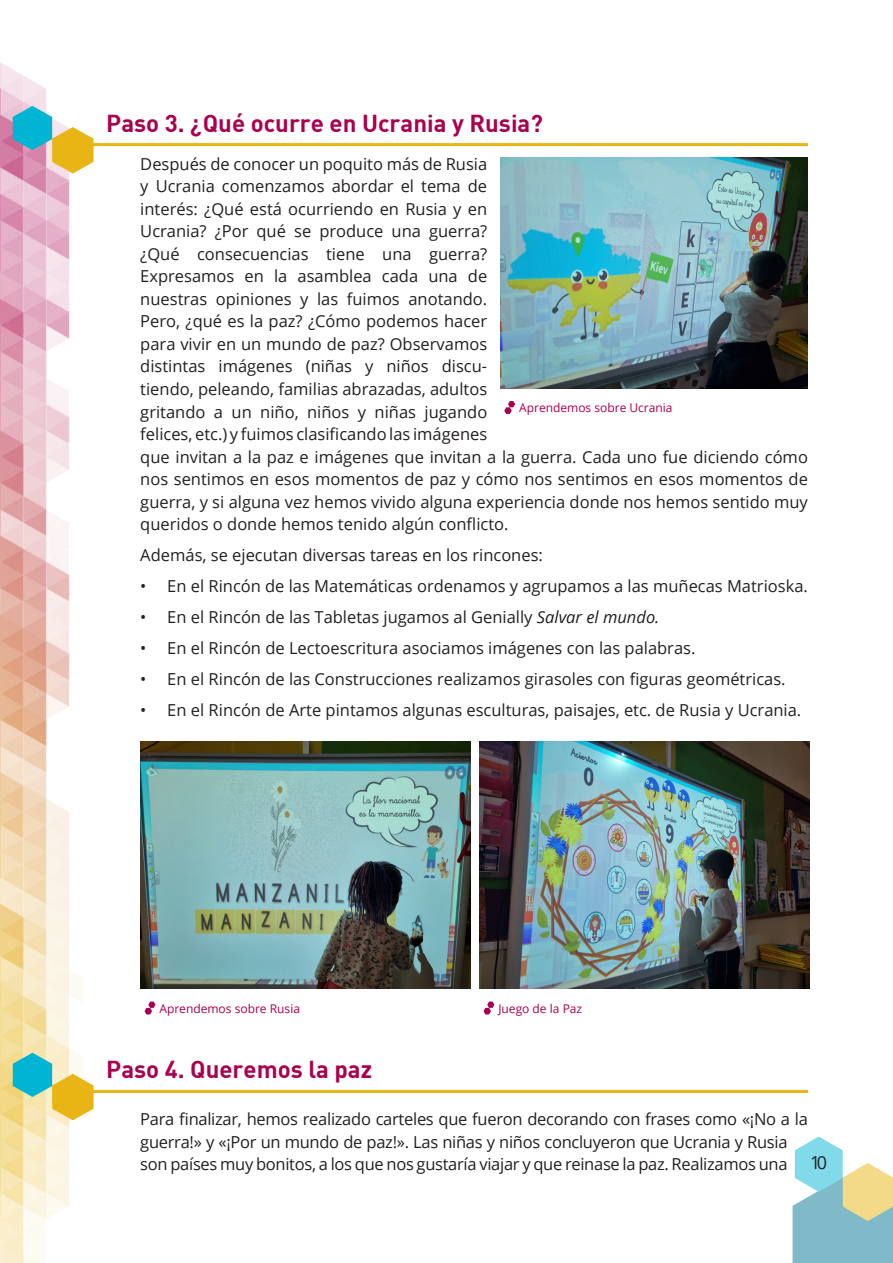
<style>
.page{position:relative;width:893px;height:1263px;background:#fff}
.page>*{position:absolute;margin:0;border:0;box-sizing:border-box;transform-origin:0 0}
.Título_Pasos{font:700 24px "DIN";color:#ab004d}
.t1{font:18px "Open Sans";color:#231f20}
.base{font:16.5px/22.5px "Open Sans";color:#231f20}
.base-2{font:16.5px/22.5px "Open Sans";letter-spacing:-.02em;color:#231f20}
.pie_de_foto{font:12px "Open Sans";color:#ab004d}
.s1{font-style:italic}
</style>
<div class="page">
<svg style="left:792px;top:1136px;width:101px;height:127px"></svg>
<img style="left:0;top:62px;width:83px;height:1201px">
<hr style="left:86px;top:143px;width:722px;height:3px;background:#e8b514">
<svg style="left:13px;top:106px;width:81px;height:67px"></svg>
<svg style="left:504px;top:401px;width:11px;height:13px"></svg>
<svg style="left:145px;top:1001px;width:10px;height:13px"></svg>
<svg style="left:483px;top:1001px;width:11px;height:13px"></svg>
<img style="left:500px;top:157px;width:308px;height:231px">
<img style="left:140px;top:741px;width:331px;height:248px">
<img style="left:479px;top:741px;width:331px;height:248px">
<hr style="left:86px;top:1090px;width:722px;height:3px;background:#e8b514">
<svg style="left:13px;top:1053px;width:81px;height:67px;background:#b8d09a"></svg>
<p class="Título_Pasos" style="left:106px;top:107px;width:438px">Paso 3. ¿Qué ocurre en Ucrania y Rusia?</p>
<p class="base" style="left:140px;top:152px;width:669px">Después de conocer un poquito más de Rusia<br>y Ucrania comenzamos abordar el tema de<br>interés: ¿Qué está ocurriendo en Rusia y en<br>Ucrania? ¿Por qué se produce una guerra?<br>¿Qué consecuencias tiene una guerra?<br>Expresamos en la asamblea cada una de<br>nuestras opiniones y las fuimos anotando.<br>Pero, ¿qué es la paz? ¿Cómo podemos hacer<br>para vivir en un mundo de paz? Observamos<br>distintas imágenes (niñas y niños discu-<br>tiendo, peleando, familias abrazadas, adultos<br>gritando a un niño, niños y niñas jugando<br>felices, etc.) y fuimos clasificando las imágenes<br>que invitan a la paz e imágenes que invitan a la guerra. Cada uno fue diciendo cómo nos sentimos en esos momentos de paz y cómo nos sentimos en esos momentos de guerra, y si alguna vez hemos vivido alguna experiencia donde nos hemos sentido muy queridos o donde hemos tenido algún conflicto.</p>
<p class="base" style="left:140px;top:543px;width:404px">Además, se ejecutan diversas tareas en los rincones:</p>
<p class="base" style="left:140px;top:574px;width:669px">• En el Rincón de las Matemáticas ordenamos y agrupamos a las muñecas Matrioska.</p>
<p class="base" style="left:140px;top:605px;width:521px">• En el Rincón de las Tabletas jugamos al Genially <span class="s1">Salvar el mundo.</span></p>
<p class="base" style="left:140px;top:636px;width:557px">• En el Rincón de Lectoescritura asociamos imágenes con las palabras.</p>
<p class="base" style="left:140px;top:667px;width:647px">• En el Rincón de las Construcciones realizamos girasoles con figuras geométricas.</p>
<p class="base" style="left:140px;top:698px;width:662px">• En el Rincón de Arte pintamos algunas esculturas, paisajes, etc. de Rusia y Ucrania.</p>
<p class="pie_de_foto" style="left:519px;top:399px;width:155px">Aprendemos sobre Ucrania</p>
<p class="pie_de_foto" style="left:159px;top:1000px;width:142px">Aprendemos sobre Rusia</p>
<p class="pie_de_foto" style="left:498px;top:1000px;width:85px">Juego de la Paz</p>
<p class="Título_Pasos" style="left:106px;top:1054px;width:267px">Paso 4. Queremos la paz</p>
<p class="base-2" style="left:140px;top:1108px;width:669px">Para finalizar, hemos realizado carteles que fueron decorando con frases como «¡No a la guerra!» y «¡Por un mundo de paz!». Las niñas y niños concluyeron que Ucrania y Rusia son países muy bonitos, a los que nos gustaría viajar y que reinase la paz. Realizamos una</p>
<p class="t1" style="left:810px;top:1150px;width:19px">10</p>
</div>
